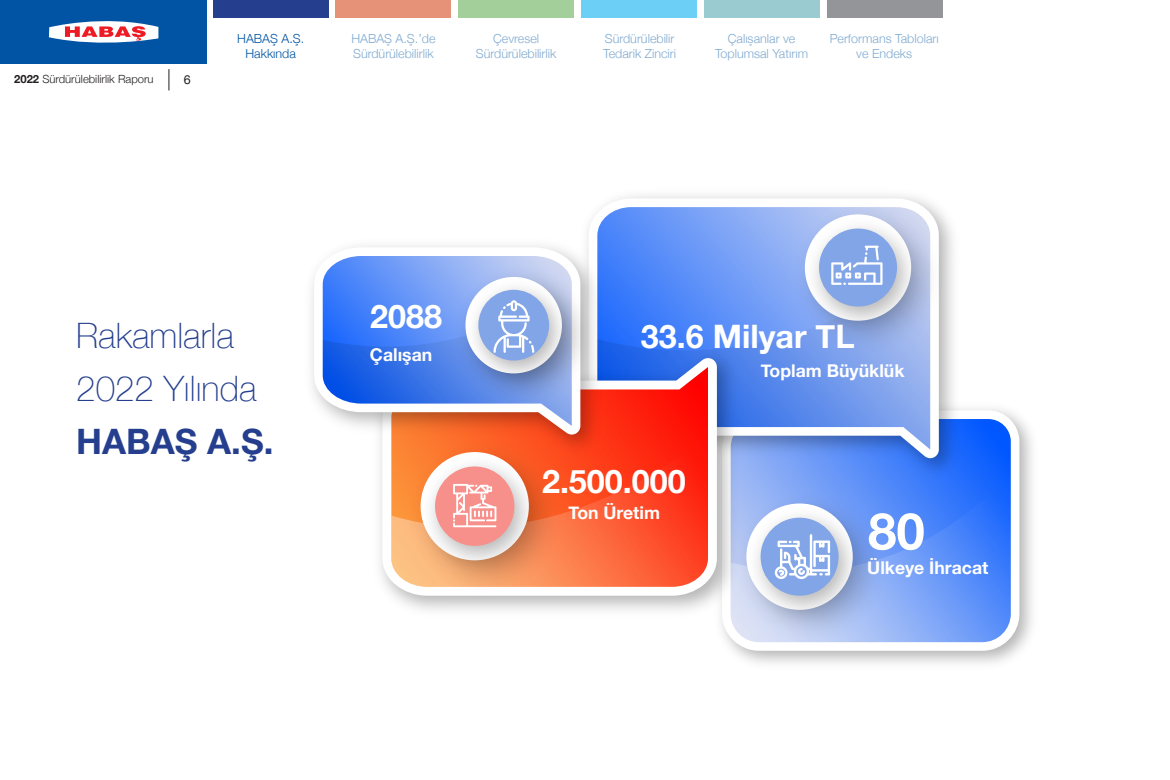
<style>
.page{position:relative;width:1170px;height:780px;background:#fff}
.page>*{position:absolute;margin:0;border:0;box-sizing:border-box;transform-origin:0 0}
.t1{font:700 51px "Helvetica Neue";color:#fff}
.baslık---1{font:100 35px "Helvetica Neue";color:#253f8e}
.baslık---1-2{font:700 35px "Helvetica Neue";color:#253f8e}
.t2{font:700 32.25px "Helvetica Neue";color:#fff}
.t3{font:700 17.62px "Helvetica Neue";color:#fff}
.t4{font:300 12.5px/15px "Helvetica Neue";color:#80aad1;text-align:center}
.t5{font:300 12.5px/15px "Helvetica Neue";color:#0054a3;text-align:center}
.t6{font:12.5px "Helvetica Neue";color:#231f20}
.t7{font:300 11.25px "Helvetica Neue";color:#231f20}
.s1{font-weight:700}
</style>
<div class="page">
<svg style="left:169px;top:69px;width:1px;height:21px"></svg>
<div style="left:0;top:0;width:206px;height:64px;background:#0054a3"></div>
<svg style="left:49px;top:21px;width:109px;height:22px;background:#cbabbb"></svg>
<div style="left:213px;top:0;width:115px;height:18px;background:#253f8e"></div>
<div style="left:335px;top:0;width:116px;height:18px;background:#e59279"></div>
<div style="left:458px;top:0;width:116px;height:18px;background:#a3cf9a"></div>
<div style="left:704px;top:0;width:115px;height:18px;background:#99cbd1"></div>
<div style="left:581px;top:0;width:115px;height:18px;background:#6bcff6"></div>
<div style="left:826px;top:0;width:116px;height:18px;background:#939598"></div>
<img style="left:721px;top:408px;width:311px;height:256px">
<svg style="left:722px;top:410px;width:297px;height:240px"></svg>
<svg style="left:895px;top:471px;width:115px;height:171px;background:#568cf9"></svg>
<img style="left:725px;top:486px;width:170px;height:166px">
<img style="left:738px;top:498px;width:131px;height:131px">
<div style="left:760px;top:517px;width:78px;height:78px;background:#81a5e7;border-radius:50%"></div>
<img style="left:624px;top:195px;width:343px;height:291px">
<svg style="left:588px;top:198px;width:350px;height:260px"></svg>
<svg style="left:608px;top:235px;width:322px;height:214px;background:#6895f1"></svg>
<img style="left:783px;top:195px;width:170px;height:168px">
<img style="left:796px;top:209px;width:132px;height:131px">
<div style="left:819px;top:228px;width:77px;height:78px;background:#81a5e7;border-radius:50%"></div>
<img style="left:379px;top:342px;width:366px;height:282px">
<svg style="left:382px;top:358px;width:334px;height:237px"></svg>
<svg style="left:391px;top:434px;width:317px;height:152px;background:#fd4d2b"></svg>
<img style="left:398px;top:463px;width:174px;height:141px">
<img style="left:412px;top:463px;width:134px;height:117px">
<div style="left:435px;top:466px;width:79px;height:80px;background:#f7908b;border-radius:50%"></div>
<img style="left:311px;top:231px;width:297px;height:232px">
<svg style="left:314px;top:247px;width:266px;height:187px"></svg>
<img style="left:446px;top:257px;width:155px;height:155px">
<img style="left:458px;top:272px;width:119px;height:119px">
<svg style="left:323px;top:284px;width:248px;height:142px;background:#7c99df"></svg>
<svg style="left:774px;top:534px;width:56px;height:45px"></svg>
<svg style="left:453px;top:484px;width:43px;height:43px"></svg>
<svg style="left:831px;top:246px;width:51px;height:39px"></svg>
<p class="t7" style="left:14px;top:70px;width:141px"><span class="s1">2022</span> Sürdürülebilirlik Raporu</p>
<p class="t6" style="left:184px;top:70px;width:8px">6</p>
<p class="t5" style="left:237px;top:30px;width:68px">HABAŞ A.Ş.<br>Hakkında</p>
<p class="t4" style="left:351px;top:30px;width:86px;text-align:left">HABAŞ A.Ş.’de<br>Sürdürülebilirlik</p>
<p class="t4" style="left:476px;top:30px;width:82px">Çevresel<br>Sürdürülebilirlik</p>
<p class="t4" style="left:603px;top:30px;width:74px;text-align:left">Sürdürülebilir<br>Tedarik Zinciri</p>
<p class="t4" style="left:715px;top:30px;width:95px">Çalışanlar ve<br>Toplumsal Yatırım</p>
<p class="t4" style="left:829px;top:30px;width:111px">Performans Tabloları ve Endeks</p>
<p class="baslık---1" style="left:76px;top:309px;width:159px">Rakamlarla</p>
<p class="baslık---1" style="left:76px;top:362px;width:182px">2022 Yılında</p>
<p class="baslık---1-2" style="left:76px;top:413px;width:199px">HABAŞ A.Ş.</p>
<p class="t2" style="left:370px;top:291px;width:73px">2088</p>
<p class="t3" style="left:370px;top:341px;width:64px">Çalışan</p>
<p class="t2" style="left:640px;top:311px;width:215px">33.6 Milyar TL</p>
<p class="t2" style="left:542px;top:456px;width:145px">2.500.000</p>
<p class="t3" style="left:568px;top:499px;width:93px">Ton Üretim</p>
<p class="t3" style="left:760px;top:356px;width:145px">Toplam Büyüklük</p>
<p class="t1" style="left:868px;top:491px;width:58px">80</p>
<p class="t3" style="left:867px;top:554px;width:123px">Ülkeye İhracat</p>
</div>
